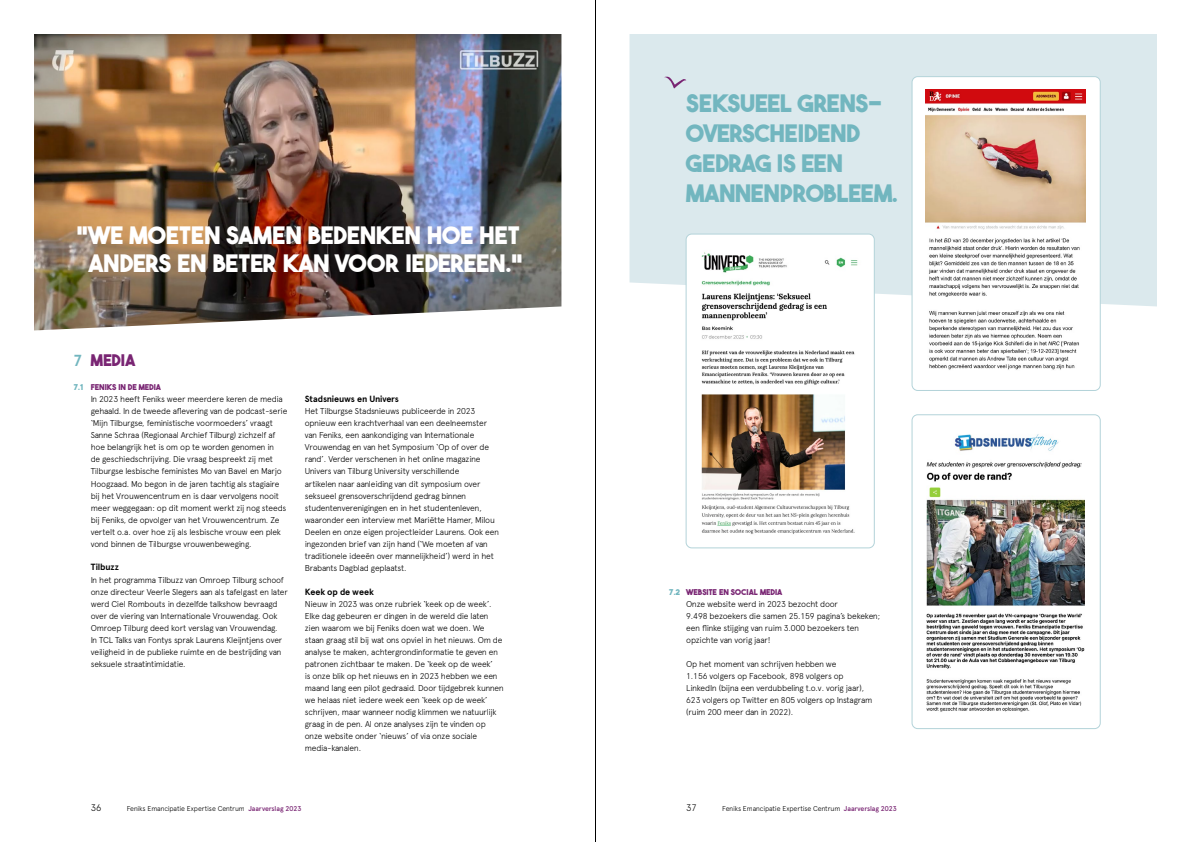
<style>
.page{position:relative;width:1191px;height:842px;background:#fff}
.page>*{position:absolute;margin:0;border:0;box-sizing:border-box;transform-origin:0 0}
.t1{font:24px/28px "THE BOLD FONT, PRO";letter-spacing:-.015em;color:#fff;text-align:center}
.t2{font:24px/30px "THE BOLD FONT, PRO";letter-spacing:-.025em;color:#72b6bf}
.t3{font:16px "THE BOLD FONT, PRO";color:#792573}
.t4{font:300 9.5px "Apercu Pro";color:#000}
.t5{font:700 9px "Apercu";letter-spacing:-.01em;color:#000}
.t6{font:300 8.5px/12px "Apercu Pro";letter-spacing:-.02em;color:#000}
.t7{font:8px "THE BOLD FONT, PRO";color:#792573}
.t8{font:300 7px "Apercu Pro";letter-spacing:-.015em;color:#000}
.s1{font-family:"Apercu";font-weight:700;color:#72b6bf}
.s2{color:#72b6bf}
.s3{font-weight:500;color:#792573}
</style>
<div class="page">
<img style="left:34px;top:34px;width:527px;height:296px">
<div style="left:629px;top:34px;width:528px;height:272px;background:#dbe9ed"></div>
<div style="left:686px;top:234px;width:188px;height:314px;background:#fff;border-radius:6px"></div>
<div style="left:685px;top:234px;width:189px;height:314px;border:1px solid #b3d3d9;border-radius:6px"></div>
<img style="left:701px;top:252px;width:157px;height:282px">
<div style="left:912px;top:77px;width:188px;height:313px;background:#fff;border-radius:6px"></div>
<div style="left:911px;top:76px;width:189px;height:315px;border:1px solid #b3d3d9;border-radius:6px"></div>
<img style="left:925px;top:90px;width:160px;height:280px">
<div style="left:911px;top:414px;width:189px;height:315px;border:1px solid #b3d3d9;border-radius:6px"></div>
<img style="left:926px;top:434px;width:158px;height:278px">
<svg style="left:664px;top:77px;width:22px;height:12px"></svg>
<hr style="left:595px;top:0;width:1px;height:842px;background:#000">
<h1 class="t1" style="left:77px;top:220px;width:448px">"WE MOETEN SAMEN BEDENKEN HOE HET<br>ANDERS EN BETER KAN VOOR IEDEREEN."</h1>
<h2 class="t3" style="left:74px;top:348px;width:63px"><span class="s1">7</span> MEDIA</h2>
<p class="t7" style="left:74px;top:381px;width:89px"><span class="s2">7.1</span> FENIKS IN DE MEDIA</p>
<p class="t6" style="left:91px;top:393px;width:198px">In 2023 heeft Feniks weer meerdere keren de media gehaald. In de tweede aflevering van de podcast-serie ‘Mijn Tilburgse, feministische voormoeders’ vraagt Sanne Schraa (Regionaal Archief Tilburg) zichzelf af hoe belangrijk het is om op te worden genomen in<br>de geschiedschrijving. Die vraag bespreekt zij met Tilburgse lesbische feministes Mo van Bavel en Marjo Hoogzaad. Mo begon in de jaren tachtig als stagiaire bij het Vrouwencentrum en is daar vervolgens nooit meer weggegaan: op dit moment werkt zij nog steeds bij Feniks, de opvolger van het Vrouwencentrum. Ze vertelt o.a. over hoe zij als lesbische vrouw een plek vond binnen de Tilburgse vrouwenbeweging.</p>
<p class="t5" style="left:91px;top:562px;width:30px">Tilbuzz</p>
<p class="t6" style="left:91px;top:573px;width:199px">In het programma Tilbuzz van Omroep Tilburg schoof onze directeur Veerle Slegers aan als tafelgast en later werd Ciel Rombouts in dezelfde talkshow bevraagd over de viering van Internationale Vrouwendag. Ook Omroep Tilburg deed kort verslag van Vrouwendag.<br>In TCL Talks van Fontys sprak Laurens Kleijntjens over veiligheid in de publieke ruimte en de bestrijding van seksuele straatintimidatie.</p>
<p class="t5" style="left:305px;top:394px;width:96px">Stadsnieuws en Univers</p>
<p class="t6" style="left:305px;top:405px;width:196px">Het Tilburgse Stadsnieuws publiceerde in 2023 opnieuw een krachtverhaal van een deelneemster van Feniks, een aankondiging van Internationale Vrouwendag en van het Symposium ‘Op of over de rand’. Verder verschenen in het online magazine Univers van Tilburg University verschillende<br>artikelen naar aanleiding van dit symposium over seksueel grensoverschrijdend gedrag binnen studentenverenigingen en in het studentenleven, waaronder een interview met Mariëtte Hamer, Milou Deelen en onze eigen projectleider Laurens. Ook een ingezonden brief van zijn hand (‘We moeten af van traditionele ideeën over mannelijkheid’) werd in het Brabants Dagblad geplaatst.</p>
<p class="t5" style="left:305px;top:586px;width:71px">Keek op de week</p>
<p class="t6" style="left:305px;top:597px;width:200px">Nieuw in 2023 was onze rubriek ‘keek op de week’.<br>Elke dag gebeuren er dingen in de wereld die laten zien waarom we bij Feniks doen wat we doen. We staan graag stil bij wat ons opviel in het nieuws. Om de analyse te maken, achtergrondinformatie te geven en patronen zichtbaar te maken. De ‘keek op de week’<br>is onze blik op het nieuws en in 2023 hebben we een maand lang een pilot gedraaid. Door tijdgebrek kunnen we helaas niet iedere week een ‘keek op de week’ schrijven, maar wanneer nodig klimmen we natuurlijk graag in de pen. Al onze analyses zijn te vinden op onze website onder ‘nieuws’ of via onze sociale media-kanalen.</p>
<h1 class="t2" style="left:686px;top:87px;width:213px">SEKSUEEL GRENS-<br>OVERSCHEIDEND<br>GEDRAG IS EEN<br>MANNENPROBLEEM.</h1>
<p class="t7" style="left:669px;top:585px;width:115px"><span class="s2">7.2</span> WEBSITE EN SOCIAL MEDIA</p>
<p class="t6" style="left:686px;top:597px;width:195px">Onze website werd in 2023 bezocht door<br>9.498 bezoekers die samen 25.159 pagina’s bekeken; een flinke stijging van ruim 3.000 bezoekers ten opzichte van vorig jaar!</p>
<p class="t6" style="left:686px;top:657px;width:188px">Op het moment van schrijven hebben we<br>1.156 volgers op Facebook, 898 volgers op LinkedIn (bijna een verdubbeling t.o.v. vorig jaar), 623 volgers op Twitter en 805 volgers op Instagram (ruim 200 meer dan in 2022).</p>
<p class="t4" style="left:91px;top:800px;width:12px">36</p>
<p class="t8" style="left:127px;top:803px;width:176px">Feniks Emancipatie Expertise Centrum <span class="s3">Jaarverslag 2023</span></p>
<p class="t4" style="left:686px;top:800px;width:12px">37</p>
<p class="t8" style="left:722px;top:803px;width:176px">Feniks Emancipatie Expertise Centrum <span class="s3">Jaarverslag 2023</span></p>
</div>
